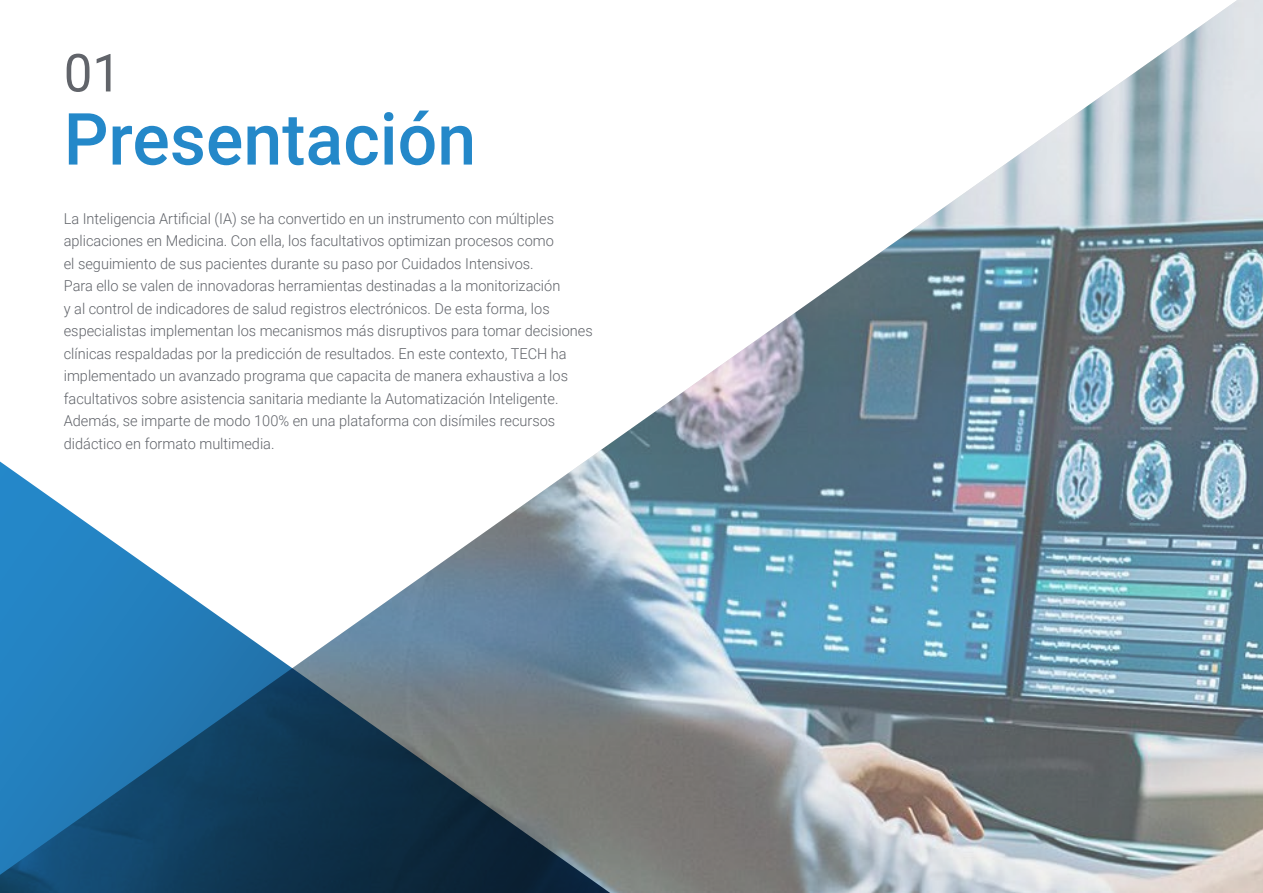
<style>
.page{position:relative;width:1263px;height:893px;background:#fff}
.page>*{position:absolute;margin:0;border:0;box-sizing:border-box;transform-origin:0 0}
.t1{font:500 72px "Roboto";color:#2488c9}
.t2{font:52.5px "Roboto";color:#61646a}
.t3{font:300 15px/22.5px "Roboto";color:#61646a}
</style>
<div class="page">
<img style="left:606px;top:0;width:657px;height:893px">
<svg style="left:0;top:446px;width:640px;height:447px"></svg>
<h2 class="t2" style="left:64px;top:36px;width:59px">01</h2>
<h1 class="t1" style="left:64px;top:89px;width:414px">Presentación</h1>
<p class="t3" style="left:64px;top:207px;width:530px">La Inteligencia Artificial (IA) se ha convertido en un instrumento con múltiples aplicaciones en Medicina. Con ella, los facultativos optimizan procesos como<br>el seguimiento de sus pacientes durante su paso por Cuidados Intensivos.<br>Para ello se valen de innovadoras herramientas destinadas a la monitorización<br>y al control de indicadores de salud registros electrónicos. De esta forma, los especialistas implementan los mecanismos más disruptivos para tomar decisiones clínicas respaldadas por la predicción de resultados. En este contexto, TECH ha implementado un avanzado programa que capacita de manera exhaustiva a los facultativos sobre asistencia sanitaria mediante la Automatización Inteligente.<br>Además, se imparte de modo 100% en una plataforma con disímiles recursos didáctico en formato multimedia.</p>
</div>
